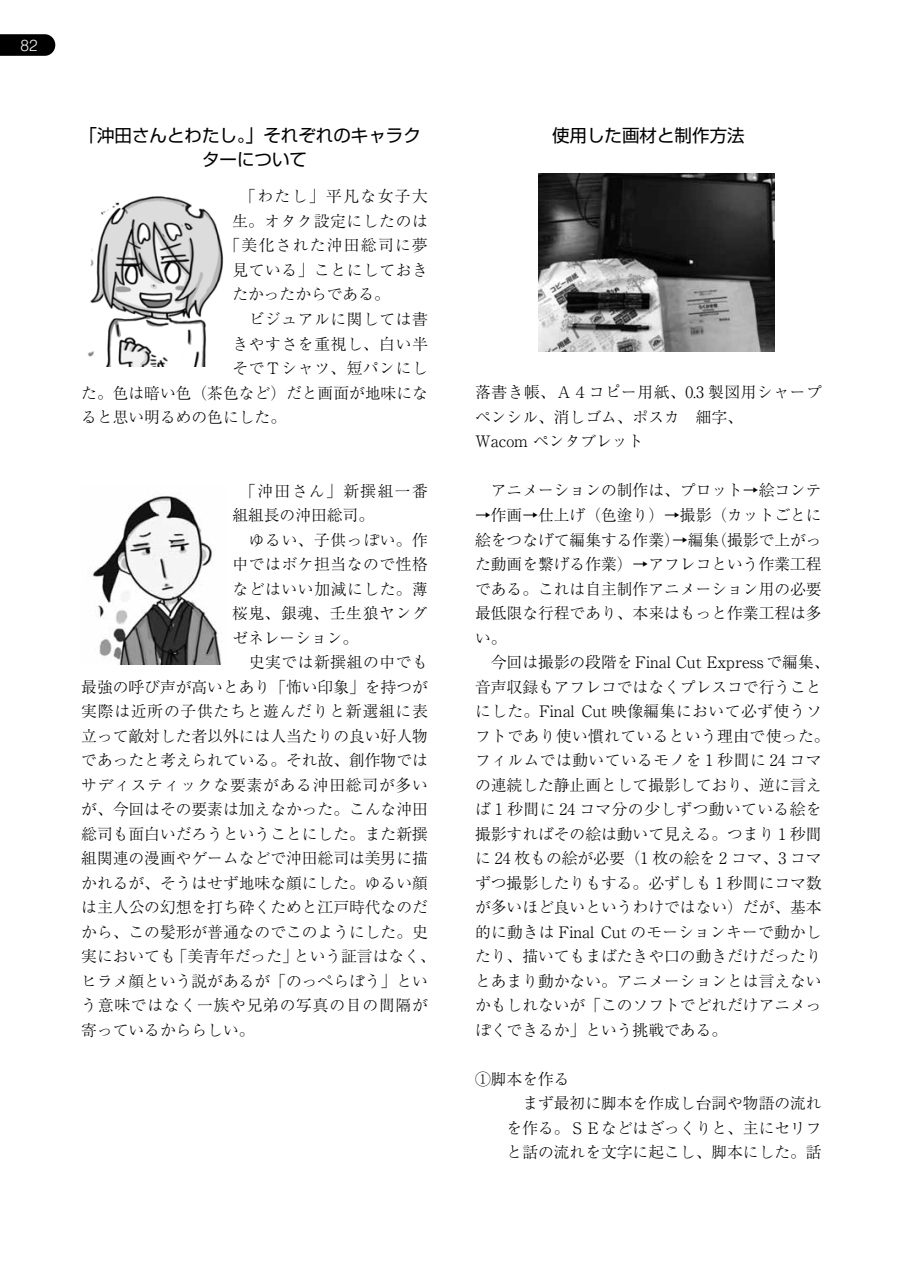
<style>
.page{position:relative;width:903px;height:1275px;background:#fff}
.page>*{position:absolute;margin:0;border:0;box-sizing:border-box;transform-origin:0 0}
.t1{font:17.5px/24.5px "Shin Go Pro";color:#000;text-align:center}
.t2{font:300 15.75px/24.5px "Ryumin Pro";color:#000}
.t3{font:300 15.75px "Ryumin Pro";letter-spacing:.05em;color:#000}
.t4{font:300 15.75px "Ryumin Pro";letter-spacing:.04em;color:#000}
.t5{font:300 15.75px "Ryumin Pro";letter-spacing:.035em;color:#000}
.t6{font:300 15.75px "Ryumin Pro";letter-spacing:.09em;color:#000}
.t7{font:300 15.75px "Ryumin Pro";letter-spacing:.045em;color:#000}
.t8{font:300 15.75px "Ryumin Pro";letter-spacing:.085em;color:#000}
.t9{font:300 14px "Shin M Go Pro";color:#fff}
</style>
<div class="page">
<svg style="left:0;top:34px;width:55px;height:22px"></svg>
<img style="left:87px;top:196px;width:137px;height:171px">
<img style="left:92px;top:496px;width:130px;height:168px">
<img style="left:538px;top:174px;width:236px;height:177px">
<p class="t9" style="left:21px;top:34px;width:19px">82</p>
<p class="t1" style="left:80px;top:121px;width:343px">「沖田さんとわたし。」それぞれのキャラクターについて</p>
<p class="t6" style="left:232px;top:184px;width:197px">　「わたし」平凡な女子大</p>
<p class="t4" style="left:232px;top:209px;width:197px">生。オタク設定にしたのは</p>
<p class="t8" style="left:224px;top:233px;width:205px">「美化された沖田総司に夢</p>
<p class="t5" style="left:232px;top:258px;width:197px">見ている」ことにしておき</p>
<p class="t2" style="left:232px;top:281px;width:159px">たかったからである。</p>
<p class="t5" style="left:232px;top:307px;width:197px">　ビジュアルに関しては書</p>
<p class="t4" style="left:232px;top:331px;width:197px">きやすさを重視し、白い半</p>
<p class="t4" style="left:232px;top:356px;width:197px">そでＴシャツ、短パンにし</p>
<p class="t2" style="left:81px;top:379px;width:348px">た。色は暗い色（茶色など）だと画面が地味にな</p>
<p class="t2" style="left:81px;top:404px;width:206px">ると思い明るめの色にした。</p>
<p class="t6" style="left:232px;top:478px;width:197px">　「沖田さん」新撰組一番</p>
<p class="t2" style="left:232px;top:502px;width:143px">組組長の沖田総司。</p>
<p class="t7" style="left:232px;top:527px;width:197px">　ゆるい、子供っぽい。作</p>
<p class="t5" style="left:232px;top:552px;width:197px">中ではボケ担当なので性格</p>
<p class="t4" style="left:232px;top:576px;width:197px">などはいい加減にした。薄</p>
<p class="t7" style="left:232px;top:601px;width:197px">桜鬼、銀魂、壬生狼ヤング</p>
<p class="t2" style="left:232px;top:624px;width:127px">ゼネレーション。</p>
<p class="t5" style="left:232px;top:650px;width:197px">　史実では新撰組の中でも</p>
<p class="t2" style="left:81px;top:673px;width:348px">最強の呼び声が高いとあり「怖い印象」を持つが</p>
<p class="t3" style="left:81px;top:699px;width:348px">実際は近所の子供たちと遊んだりと新選組に表</p>
<p class="t2" style="left:81px;top:722px;width:348px">立って敵対した者以外には人当たりの良い好人物</p>
<p class="t2" style="left:81px;top:747px;width:348px">であったと考えられている。それ故、創作物では</p>
<p class="t3" style="left:81px;top:772px;width:348px">サディスティックな要素がある沖田総司が多い</p>
<p class="t2" style="left:81px;top:796px;width:348px">が、今回はその要素は加えなかった。こんな沖田</p>
<p class="t2" style="left:81px;top:820px;width:348px">総司も面白いだろうということにした。また新撰</p>
<p class="t2" style="left:81px;top:845px;width:348px">組関連の漫画やゲームなどで沖田総司は美男に描</p>
<p class="t2" style="left:81px;top:869px;width:348px">かれるが、そうはせず地味な顔にした。ゆるい顔</p>
<p class="t2" style="left:81px;top:894px;width:348px">は主人公の幻想を打ち砕くためと江戸時代なのだ</p>
<p class="t2" style="left:81px;top:918px;width:348px">から、この髪形が普通なのでこのようにした。史</p>
<p class="t2" style="left:81px;top:943px;width:356px">実においても「美青年だった」という証言はなく、</p>
<p class="t2" style="left:81px;top:967px;width:348px">ヒラメ顔という説があるが「のっぺらぼう」とい</p>
<p class="t3" style="left:81px;top:993px;width:348px">う意味ではなく一族や兄弟の写真の目の間隔が</p>
<p class="t2" style="left:81px;top:1016px;width:175px">寄っているかららしい。</p>
<p class="t1" style="left:552px;top:121px;width:194px">使用した画材と制作方法</p>
<p class="t2" style="left:475px;top:379px;width:348px">落書き帳、Ａ４コピー用紙、0.3 製図用シャープペンシル、消しゴム、ポスカ　細字、<br>Wacom ペンタブレット</p>
<p class="t2" style="left:475px;top:477px;width:348px">　アニメーションの制作は、プロット→絵コンテ</p>
<p class="t2" style="left:475px;top:502px;width:356px">→作画→仕上げ（色塗り）→撮影（カットごとに絵をつなげて編集する作業）→編集（撮影で上がった動画を繋げる作業）→アフレコという作業工程である。これは自主制作アニメーション用の必要最低限な行程であり、本来はもっと作業工程は多い。<br>　今回は撮影の段階を Final Cut Express で編集、音声収録もアフレコではなくプレスコで行うことにした。Final Cut 映像編集において必ず使うソフトであり使い慣れているという理由で使った。フィルムでは動いているモノを 1 秒間に 24 コマの連続した静止画として撮影しており、逆に言えば１秒間に 24 コマ分の少しずつ動いている絵を撮影すればその絵は動いて見える。つまり１秒間に 24 枚もの絵が必要（1 枚の絵を 2 コマ、3 コマずつ撮影したりもする。必ずしも 1 秒間にコマ数が多いほど良いというわけではない）だが、基本的に動きは Final Cut のモーションキーで動かしたり、描いてもまばたきや口の動きだけだったりとあまり動かない。アニメーションとは言えないかもしれないが「このソフトでどれだけアニメっぽくできるか」という挑戦である。</p>
<p class="t2" style="left:507px;top:1065px;width:316px;text-indent:-32px">①脚本を作る<br>　まず最初に脚本を作成し台詞や物語の流れを作る。ＳＥなどはざっくりと、主にセリフと話の流れを文字に起こし、脚本にした。話</p>
</div>
